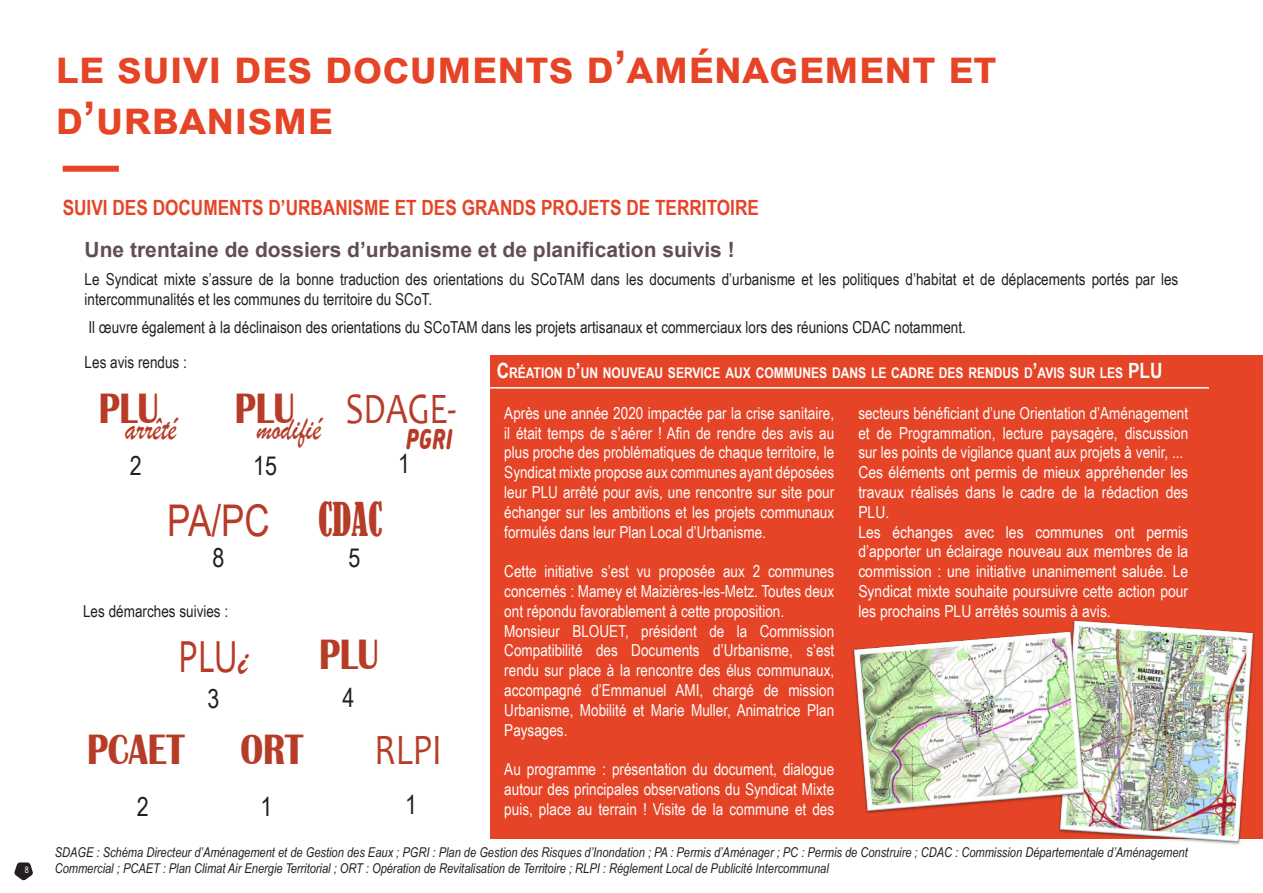
<style>
.page{position:relative;width:1263px;height:893px;background:#fff}
.page>*{position:absolute;margin:0;border:0;box-sizing:border-box;transform-origin:0 0}
.t1{font:700 45px/51px "Arial";color:#e64427}
.TEXTE_COURANT{font:700 43.65px "Britannic";color:#b63c27;scale:.8 1}
.TEXTE_COURANT-2{font:43.65px "Candara";color:#b63c27;scale:.8 1}
.TEXTE_COURANT-3{font:43.65px "Arial";color:#b63c27;scale:.8 1}
.TEXTE_COURANT-4{font:condensed 43.65px "Bernard";color:#b63c27;scale:.8 1}
.TEXTE_COURANT-5{font:41.1px "Brush Script";color:#b63c27}
.TEXTE_COURANT-6{font:34.95px "Brush Script";color:#b63c27;scale:.8 1}
.TEXTE_COURANT-7{font:italic 800 27.3px "Chevin";color:#b63c27;scale:.8 1}
.TEXTE_COURANT-8{font:26.25px "Arial Narrow";color:#231f20}
.LÉGENDES_PHOTOS_PART{font:700 21px "Arial Narrow";color:#e64427}
.TEXTE_COURANT-9{font:700 21px "Arial";color:#624e50}
.TEXTE_COURANT-10{font:16.5px/19.8px "Arial Narrow";color:#fff;text-align:justify}
.TEXTE_COURANT-11{font:16.5px/19.8px "Arial Narrow";color:#231f20}
.LÉGENDES_PHOTOS_PART-2{font:700 14.7px "Arial Narrow";color:#fff}
.t2{font:italic 13.5px/16.2px "Arial Narrow";color:#231f20}
.t3{font:9px "Arial Narrow";color:#fff}
.s1{font-size:21px}
</style>
<div class="page">
<svg style="left:14px;top:862px;width:19px;height:18px"></svg>
<div style="left:491px;top:356px;width:772px;height:483px;background:#e64427"></div>
<div style="left:63px;top:166px;width:56px;height:6px;background:#e64427"></div>
<hr style="left:490px;top:387px;width:719px;height:2px;background:#fff">
<img style="left:1058px;top:620px;width:197px;height:225px">
<img style="left:852px;top:628px;width:236px;height:188px">
<p class="t3" style="left:25px;top:863px;width:6px">8</p>
<p class="t1" style="left:55px;top:42px;width:943px">le suivi des documents d’aménagement et d’urbanisme</p>
<p class="LÉGENDES_PHOTOS_PART" style="left:63px;top:192px;width:698px">SUIVI DES DOCUMENTS D’URBANISME ET DES GRANDS PROJETS DE TERRITOIRE</p>
<p class="TEXTE_COURANT-9" style="left:85px;top:234px;width:652px">Une trentaine de dossiers d’urbanisme et de planification suivis !</p>
<p class="TEXTE_COURANT-11" style="left:85px;top:269px;width:1095px">Le Syndicat mixte s’assure de la bonne traduction des orientations du SCoTAM dans les documents d’urbanisme et les politiques d’habitat et de déplacements portés par les intercommunalités et les communes du territoire du SCoT.</p>
<p class="TEXTE_COURANT-11" style="left:88px;top:317px;width:879px">Il œuvre également à la déclinaison des orientations du SCoTAM dans les projets artisanaux et commerciaux lors des réunions CDAC notamment.</p>
<p class="TEXTE_COURANT-11" style="left:85px;top:351px;width:104px">Les avis rendus :</p>
<p class="LÉGENDES_PHOTOS_PART-2" style="left:497px;top:361px;width:643px"><span class="s1">C</span>RÉATION D<span class="s1">’</span>UN NOUVEAU SERVICE AUX COMMUNES DANS LE CADRE DES RENDUS D<span class="s1">’</span>AVIS SUR LES <span class="s1">PLU</span></p>
<p class="TEXTE_COURANT" style="left:99px;top:384px;width:76px">PL U</p>
<p class="TEXTE_COURANT" style="left:235px;top:384px;width:76px">PL U</p>
<p class="TEXTE_COURANT-2" style="left:346px;top:381px;width:140px">SDAGE-</p>
<p class="TEXTE_COURANT-7" style="left:405px;top:421px;width:60px">PGRI</p>
<p class="TEXTE_COURANT-8" style="left:398px;top:444px;width:13px">1</p>
<p class="TEXTE_COURANT-10" style="left:858px;top:402px;width:331px">secteurs bénéficiant d’une Orientation d’Aménagement et de Programmation, lecture paysagère, discussion sur les points de vigilance quant aux projets à venir, ...</p>
<p class="TEXTE_COURANT-10" style="left:858px;top:462px;width:331px">Ces éléments ont permis de mieux appréhender les travaux réalisés dans le cadre de la rédaction des PLU.</p>
<p class="TEXTE_COURANT-10" style="left:858px;top:521px;width:331px">Les échanges avec les communes ont permis d’apporter un éclairage nouveau aux membres de la commission : une initiative unanimement saluée. Le Syndicat mixte souhaite poursuivre cette action pour les prochains PLU arrêtés soumis à avis.</p>
<p class="TEXTE_COURANT-10" style="left:504px;top:402px;width:331px">Après une année 2020 impactée par la crise sanitaire, il était temps de s’aérer ! Afin de rendre des avis au plus proche des problématiques de chaque territoire, le Syndicat mixte propose aux communes ayant déposées leur PLU arrêté pour avis, une rencontre sur site pour échanger sur les ambitions et les projets communaux formulés dans leur Plan Local d’Urbanisme.</p>
<p class="TEXTE_COURANT-10" style="left:504px;top:561px;width:331px">Cette initiative s’est vu proposée aux 2 communes concernés : Mamey et Maizières-les-Metz. Toutes deux ont répondu favorablement à cette proposition.</p>
<p class="TEXTE_COURANT-10" style="left:504px;top:620px;width:331px">Monsieur BLOUET, président de la Commission Compatibilité des Documents d’Urbanisme, s’est rendu sur place à la rencontre des élus communaux, accompagné d’Emmanuel AMI, chargé de mission Urbanisme, Mobilité et Marie Muller, Animatrice Plan Paysages.</p>
<p class="TEXTE_COURANT-10" style="left:504px;top:759px;width:331px">Au programme : présentation du document, dialogue autour des principales observations du Syndicat Mixte puis, place au terrain ! Visite de la commune et des</p>
<p class="TEXTE_COURANT-6" style="left:125px;top:407px;width:65px">arrêté</p>
<p class="TEXTE_COURANT-6" style="left:257px;top:407px;width:82px">modifié</p>
<p class="TEXTE_COURANT-8" style="left:130px;top:447px;width:13px">2</p>
<p class="TEXTE_COURANT-8" style="left:253px;top:447px;width:25px">15</p>
<p class="TEXTE_COURANT-4" style="left:318px;top:494px;width:82px">CDAC</p>
<p class="TEXTE_COURANT-3" style="left:167px;top:491px;width:129px">PA/PC</p>
<p class="TEXTE_COURANT-8" style="left:348px;top:538px;width:13px">5</p>
<p class="TEXTE_COURANT-8" style="left:212px;top:539px;width:13px">8</p>
<p class="TEXTE_COURANT-11" style="left:83px;top:600px;width:147px">Les démarches suivies :</p>
<p class="TEXTE_COURANT" style="left:319px;top:630px;width:76px">PL U</p>
<p class="TEXTE_COURANT-5" style="left:238px;top:636px;width:11px">i</p>
<p class="TEXTE_COURANT-8" style="left:207px;top:679px;width:13px">3</p>
<p class="TEXTE_COURANT-8" style="left:343px;top:679px;width:13px">4</p>
<p class="TEXTE_COURANT" style="left:240px;top:725px;width:80px">ORT</p>
<p class="TEXTE_COURANT" style="left:87px;top:725px;width:25px">PCAET</p>
<p class="TEXTE_COURANT-2" style="left:375px;top:722px;width:86px">RLPI</p>
<p class="TEXTE_COURANT-8" style="left:405px;top:785px;width:13px">1</p>
<p class="t2" style="left:55px;top:844px;width:1134px">SDAGE : Schéma Directeur d’Aménagement et de Gestion des Eaux ; PGRI : Plan de Gestion des Risques d’Inondation ; PA : Permis d’Aménager ; PC : Permis de Construire ; CDAC : Commission Départementale d’Aménagement<br>Commercial ; PCAET : Plan Climat Air Energie Territorial ; ORT : Opération de Revitalisation de Territoire ; RLPI : Réglement Local de Publicité Intercommunal</p>
<p class="TEXTE_COURANT-8" style="left:137px;top:788px;width:13px">2</p>
<p class="TEXTE_COURANT-8" style="left:260px;top:788px;width:13px">1</p>
</div>
